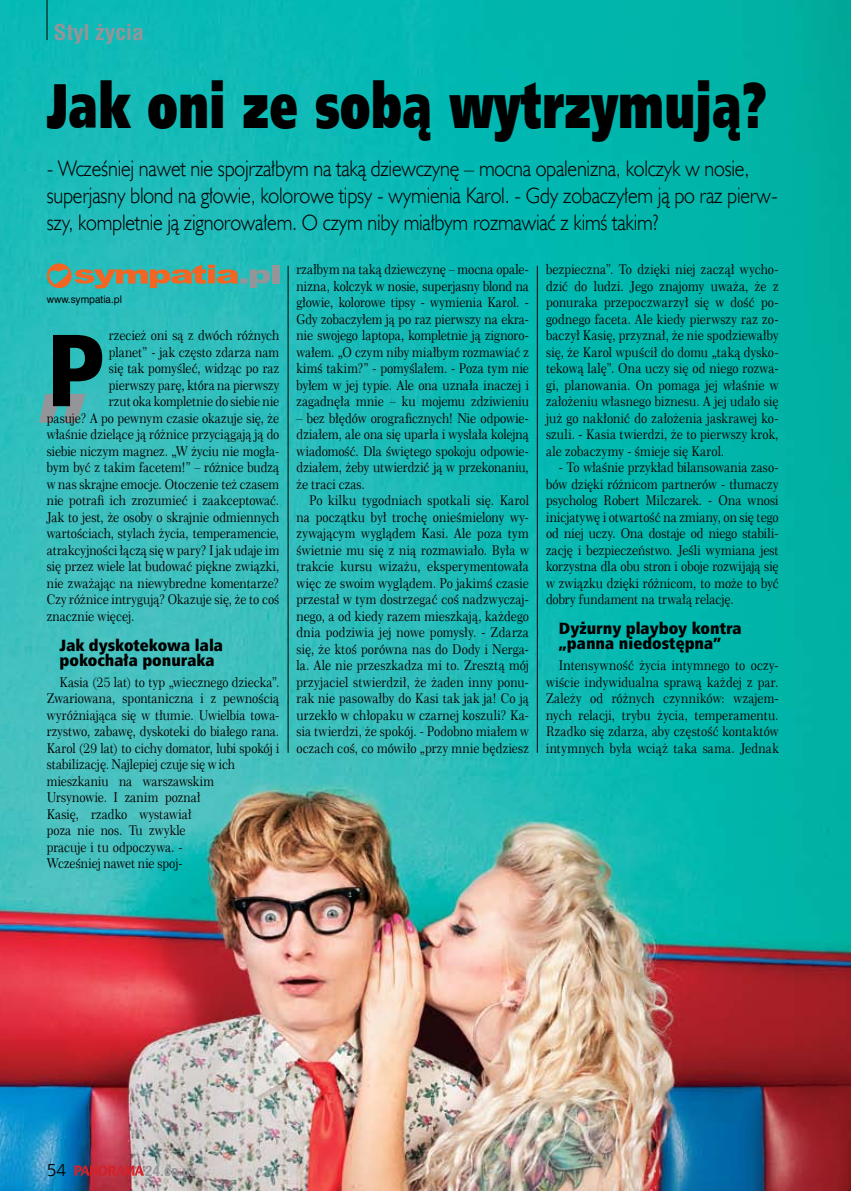
<style>
.page{position:relative;width:851px;height:1191px;background:#fff}
.page>*{position:absolute;margin:0;border:0;box-sizing:border-box;transform-origin:0 0}
.t1{font:102.6px "Humnst 777 Blk EU";color:#000;scale:.9 1}
.t2{font:63.6px "Humnst 777 X Blk EU";color:#000;scale:.71 1}
.t3{font:22.5px/27px "Humanst 521 Lt EU";letter-spacing:-.01em;color:#000;scale:.9 1}
.t4{font:700 21.3px "Swis 721 Cn EU";color:#939598;scale:1.12 1}
.t5{font:17.4px "Humnst 777 Lt EU";color:#000}
.t6{font:16.35px/15px "Humnst 777 X Blk Cn EU";color:#000}
.t7{font:700 13.8px "Swis 721 Cn EU";color:#939598;scale:1.12 1}
.t8{font:13.5px/16.5px "Century 751 No 2 EU";color:#000;text-align:justify;scale:.9 1}
.t9{font:10.5px "Swis 721 PL";color:#000;scale:.95 1}
</style>
<div class="page">
<img style="left:0;top:0;width:850px;height:1191px">
<svg style="left:39px;top:394px;width:47px;height:29px"></svg>
<div style="left:272px;top:265px;width:7px;height:18px;background:#939598"></div>
<svg style="left:47px;top:263px;width:223px;height:25px"></svg>
<hr style="left:288px;top:266px;width:1px;height:487px;background:#000">
<hr style="left:537px;top:266px;width:1px;height:487px;background:#000">
<svg style="left:74px;top:1165px;width:70px;height:10px"></svg>
<hr style="left:47px;top:0;width:1px;height:40px;background:#000">
<h3 class="t4" style="left:54px;top:19px;width:82px">Styl życia</h3>
<h2 class="t2" style="left:47px;top:65px;width:1015px">Jak oni ze sobą wytrzymują?</h2>
<p class="t3" style="left:47px;top:154px;width:813px">- Wcześniej nawet nie spojrzałbym na taką dziewczynę – mocna opalenizna, kolczyk w nosie, superjasny blond na głowie, kolorowe tipsy - wymienia Karol. - Gdy zobaczyłem ją po raz pierw&shy;szy, kompletnie ją zignorowałem. O czym niby miałbym rozmawiać z kimś takim?</p>
<p class="t9" style="left:47px;top:292px;width:81px">www.sympatia.pl</p>
<h1 class="t1" style="left:47px;top:304px;width:65px">P</h1>
<p class="t8" style="left:109px;top:327px;width:191px">rzecież oni są z dwóch różnych</p>
<p class="t8" style="left:109px;top:344px;width:191px">planet” - jak często zdarza nam</p>
<p class="t8" style="left:109px;top:360px;width:191px">się tak pomyśleć, widząc po raz</p>
<p class="t8" style="left:109px;top:377px;width:191px">pierwszy parę, która na pierwszy</p>
<p class="t8" style="left:109px;top:393px;width:191px">rzut oka kompletnie do siebie nie</p>
<p class="t8" style="left:47px;top:410px;width:260px">pasuje? A po pewnym czasie okazuje się, że</p>
<p class="t8" style="left:47px;top:426px;width:260px">właśnie dzielące ją różnice przyciągają ją do</p>
<p class="t8" style="left:47px;top:443px;width:260px">siebie niczym magnez. „W życiu nie mogła-</p>
<p class="t8" style="left:47px;top:459px;width:260px">bym być z takim facetem!” – różnice budzą</p>
<p class="t8" style="left:47px;top:476px;width:260px">w nas skrajne emocje. Otoczenie też czasem</p>
<p class="t8" style="left:47px;top:492px;width:260px">nie potrafi ich zrozumieć i zaakceptować.</p>
<p class="t8" style="left:47px;top:509px;width:260px">Jak to jest, że osoby o skrajnie odmiennych</p>
<p class="t8" style="left:47px;top:525px;width:260px">wartościach, stylach życia, temperamencie,</p>
<p class="t8" style="left:47px;top:542px;width:260px">atrakcyjności łączą się w pary? I jak udaje im</p>
<p class="t8" style="left:47px;top:558px;width:260px">się przez wiele lat budować piękne związki,</p>
<p class="t8" style="left:47px;top:575px;width:260px">nie zważając na niewybredne komentarze?</p>
<p class="t8" style="left:47px;top:591px;width:260px">Czy różnice intrygują? Okazuje się, że to coś</p>
<p class="t8" style="left:47px;top:608px;width:99px">znacznie więcej.</p>
<p class="t6" style="left:60px;top:637px;width:165px">Jak dyskotekowa lala pokochała ponuraka</p>
<p class="t8" style="left:47px;top:674px;width:260px;text-align:left;text-indent:13px">Kasia (25 lat) to typ „wiecznego dziecka”.<br>Zwariowana, spontaniczna i z pewnością wyróżniająca się w tłumie. Uwielbia towa&shy;rzystwo, zabawę, dyskoteki do białego rana.<br>Karol (29 lat) to cichy domator, lubi spokój i stabilizację. Najlepiej czuje się w ich mieszkaniu na warszawskim<br>Ursynowie. I zanim poznał<br>Kasię, rzadko wystawiał<br>poza nie nos. Tu zwykle<br>pracuje i tu odpoczywa. -<br>Wcześniej nawet nie spoj-</p>
<p class="t8" style="left:296px;top:261px;width:260px">rzałbym na taką dziewczynę – mocna opale&shy;nizna, kolczyk w nosie, superjasny blond na głowie, kolorowe tipsy - wymienia Karol. - Gdy zobaczyłem ją po raz pierwszy na ekra&shy;nie swojego laptopa, kompletnie ją zignoro&shy;wałem. „O czym niby miałbym rozmawiać z kimś takim?” - pomyślałem. - Poza tym nie byłem w jej typie. Ale ona uznała inaczej i zagadnęła mnie – ku mojemu zdziwieniu</p>
<p class="t8" style="left:296px;top:410px;width:260px">– bez błędów orograficznych! Nie odpowie&shy;działem, ale ona się uparła i wysłała kolejną wiadomość. Dla świętego spokoju odpowie&shy;działem, żeby utwierdzić ją w przekonaniu, że traci czas.</p>
<p class="t8" style="left:296px;top:492px;width:260px;text-indent:13px">Po kilku tygodniach spotkali się. Karol na początku był trochę onieśmielony wy&shy;zywającym wyglądem Kasi. Ale poza tym świetnie mu się z nią rozmawiało. Była w trakcie kursu wizażu, eksperymentowała więc ze swoim wyglądem. Po jakimś czasie przestał w tym dostrzegać coś nadzwyczaj&shy;nego, a od kiedy razem mieszkają, każdego dnia podziwia jej nowe pomysły. - Zdarza się, że ktoś porówna nas do Dody i Nerga&shy;la. Ale nie przeszkadza mi to. Zresztą mój przyjaciel stwierdził, że żaden inny ponu&shy;rak nie pasowałby do Kasi tak jak ja! Co ją urzekło w chłopaku w czarnej koszuli? Ka&shy;sia twierdzi, że spokój. - Podobno miałem w oczach coś, co mówiło „przy mnie będziesz</p>
<p class="t8" style="left:546px;top:261px;width:260px">bezpieczna”. To dzięki niej zaczął wycho&shy;dzić do ludzi. Jego znajomy uważa, że z ponuraka przepoczwarzył się w dość po&shy;godnego faceta. Ale kiedy pierwszy raz zo&shy;baczył Kasię, przyznał, że nie spodziewałby się, że Karol wpuścił do domu „taką dysko&shy;tekową lalę”. Ona uczy się od niego rozwa&shy;gi, planowania. On pomaga jej właśnie w założeniu własnego biznesu. A jej udało się już go nakłonić do założenia jaskrawej ko&shy;szuli. - Kasia twierdzi, że to pierwszy krok, ale zobaczymy - śmieje się Karol.</p>
<p class="t8" style="left:546px;top:459px;width:260px;text-indent:13px">- To właśnie przykład bilansowania zaso&shy;bów dzięki różnicom partnerów - tłumaczy psycholog Robert Milczarek. - Ona wnosi inicjatywę i otwartość na zmiany, on się tego od niej uczy. Ona dostaje od niego stabili&shy;zację i bezpieczeństwo. Jeśli wymiana jest korzystna dla obu stron i oboje rozwijają się w związku dzięki różnicom, to może to być dobry fundament na trwałą relację.</p>
<p class="t6" style="left:558px;top:621px;width:184px">Dyżurny playboy kontra „panna niedostępna”</p>
<p class="t8" style="left:546px;top:657px;width:260px;text-indent:13px">Intensywność życia intymnego to oczy&shy;wiście indywidualna sprawą każdej z par.<br>Zależy od różnych czynników: wzajem&shy;nych relacji, trybu życia, temperamentu.<br>Rzadko się zdarza, aby częstość kontaktów intymnych była wciąż taka sama. Jednak</p>
<p class="t5" style="left:47px;top:1159px;width:21px">54</p>
<p class="t7" style="left:145px;top:1162px;width:48px">24.co.uk</p>
</div>
